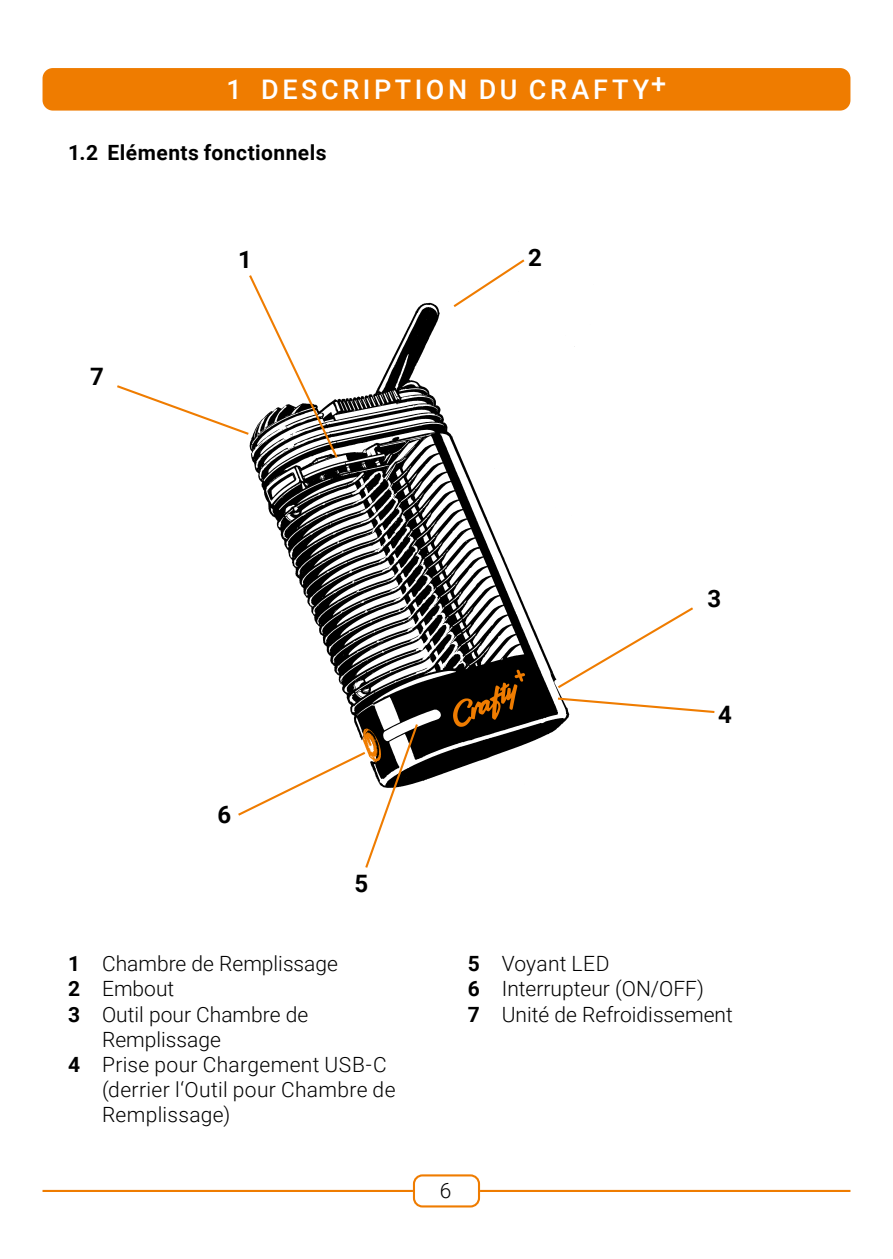
<style>
.page{position:relative;width:893px;height:1259px;background:#fff}
.page>*{position:absolute;margin:0;border:0;box-sizing:border-box;transform-origin:0 0}
.t1{font:500 27px "Roboto";letter-spacing:.135em;color:#fff}
.t2{font:700 24px "Roboto";color:#000}
.t3{font:300 21px/25.2px "Roboto";color:#000}
.t4{font:700 21px "Roboto";letter-spacing:.025em;color:#000}
.s1{font-weight:700}
</style>
<div class="page">
<div style="left:413px;top:1174px;width:67px;height:33px;border:2px solid #ef7c00;border-radius:9px"></div>
<hr style="left:43px;top:1190px;width:370px;height:2px;background:#ef7c00">
<hr style="left:480px;top:1190px;width:370px;height:2px;background:#ef7c00">
<div style="left:43px;top:68px;width:807px;height:43px;background:#ef7c00;border-radius:10px"></div>
<img style="left:404px;top:302px;width:171px;height:480px">
<img style="left:252px;top:335px;width:152px;height:387px">
<svg style="left:556px;top:696px;width:159px;height:18px"></svg>
<svg style="left:451px;top:259px;width:76px;height:50px"></svg>
<svg style="left:117px;top:275px;width:223px;height:185px"></svg>
<svg style="left:556px;top:605px;width:137px;height:85px"></svg>
<svg style="left:238px;top:722px;width:182px;height:146px"></svg>
<p class="t1" style="left:226px;top:70px;width:441px">1 DESCRIPTION DU CRAFTY+</p>
<p class="t4" style="left:68px;top:138px;width:260px">1.2 Eléments fonctionnels</p>
<p class="t2" style="left:90px;top:359px;width:15px">7</p>
<p class="t2" style="left:238px;top:243px;width:15px">1</p>
<p class="t2" style="left:528px;top:241px;width:15px">2</p>
<p class="t2" style="left:218px;top:798px;width:15px">6</p>
<p class="t2" style="left:354px;top:867px;width:15px">5</p>
<p class="t2" style="left:707px;top:581px;width:15px">3</p>
<p class="t2" style="left:718px;top:698px;width:15px">4</p>
<p class="t3" style="left:68px;top:950px;width:271px"><span class="s1">1</span> Chambre de Remplissage</p>
<p class="t3" style="left:68px;top:975px;width:108px"><span class="s1">2</span> Embout</p>
<p class="t3" style="left:68px;top:1000px;width:242px"><span class="s1">3</span> Outil pour Chambre de</p>
<p class="t3" style="left:102px;top:1026px;width:120px">Remplissage</p>
<p class="t3" style="left:68px;top:1051px;width:320px"><span class="s1">4</span> Prise pour Chargement USB-C</p>
<p class="t3" style="left:102px;top:1076px;width:295px">(derrier l‘Outil pour Chambre de</p>
<p class="t3" style="left:102px;top:1101px;width:130px">Remplissage)</p>
<p class="t3" style="left:468px;top:950px;width:267px"><span class="s1">5</span> Voyant LED<br><span class="s1">6</span> Interrupteur (ON/OFF)<br><span class="s1">7</span> Unité de Refroidissement</p>
<p class="t3" style="left:440px;top:1177px;width:13px">6</p>
</div>
